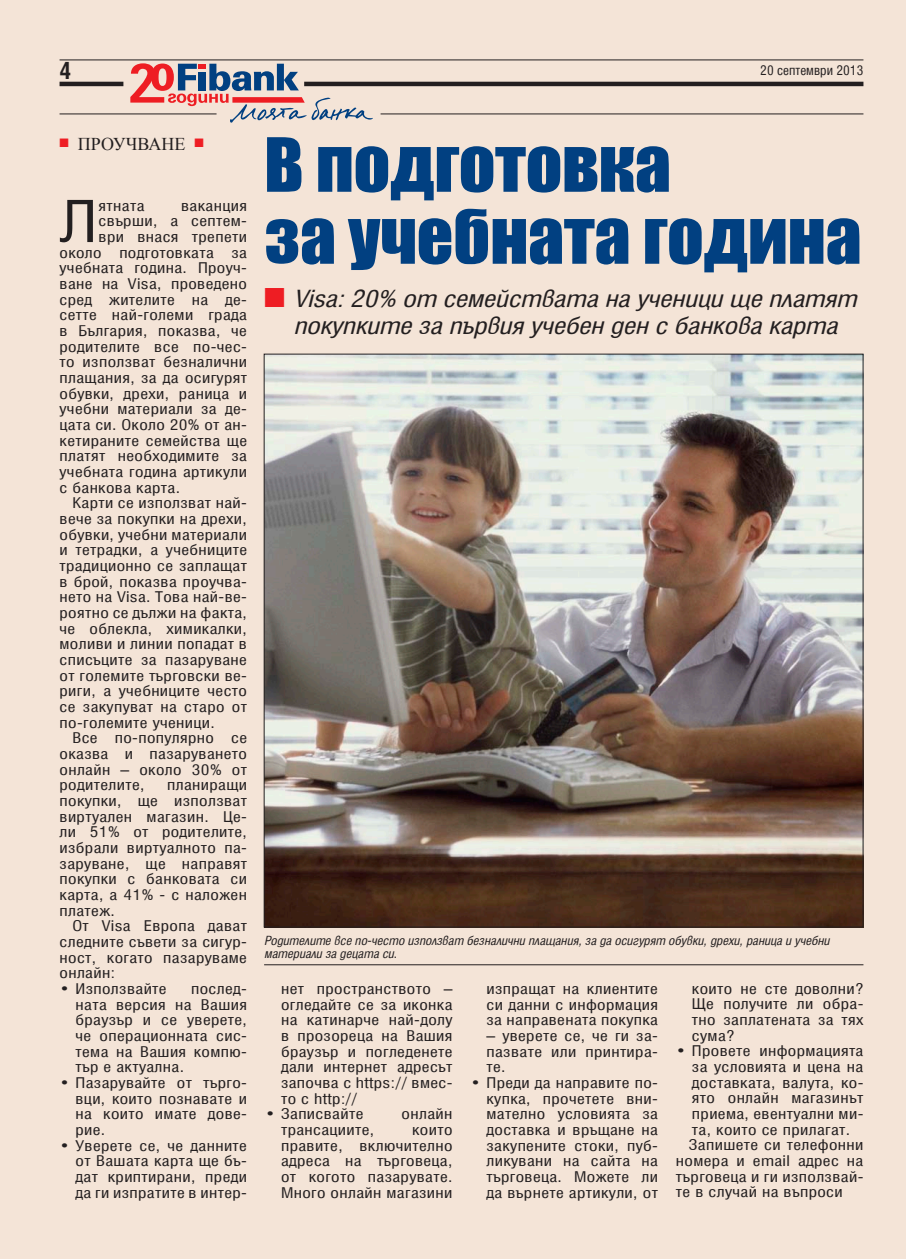
<style>
.page{position:relative;width:906px;height:1259px;background:#f4e4d7}
.page>*{position:absolute;margin:0;border:0;box-sizing:border-box;transform-origin:0 0}
.t1{font:69px/72px "Impact";letter-spacing:-.005em;color:#014081;scale:1.04 1}
.t2{font:58.5px "Hebar Cond XP";color:#231f20;scale:1.17 1}
.t3{font:24px/27px "Hebar Cond XP Italic";letter-spacing:-.005em;color:#231f20;text-align:center;scale:1.15 1}
.t4{font:23.55px "Hebar Cond XP Bold";color:#231f20}
.t5{font:18px "Times New Roman";color:#231f20}
.t6{font:15px/15.6px "Hebar Cond XP";letter-spacing:.02em;color:#231f20;text-align:justify;scale:1.17 1}
.t7{font:13.5px "Hebar Cond XP";color:#231f20}
.t8{font:12.75px/13.5px "Hebar Cond XP Italic";color:#231f20}
.s1{color:#ee1d23}
</style>
<div class="page">
<hr style="left:60px;top:60px;width:803px;height:1px;background:#231f20">
<hr style="left:60px;top:82px;width:803px;height:4px;background:#231f20">
<hr style="left:380px;top:114px;width:483px;height:1px;background:#231f20">
<hr style="left:60px;top:114px;width:156px;height:1px;background:#231f20">
<div style="left:123px;top:79px;width:181px;height:11px;background:#f4e4d7"></div>
<svg style="left:130px;top:63px;width:243px;height:60px"></svg>
<img style="left:266px;top:356px;width:595px;height:569px">
<hr style="left:264px;top:964px;width:599px;height:1px;background:#231f20">
<h3 class="t4" style="left:60px;top:58px;width:13px">4</h3>
<p class="t7" style="left:760px;top:63px;width:105px">20 септември 2013</p>
<p class="t5" style="left:60px;top:132px;width:146px"><sup>■</sup> ПРОУЧВАНЕ <sup>■</sup></p>
<h1 class="t1" style="left:264px;top:127px;width:576px">В подготовка<br>за учебната година</h1>
<h2 class="t2" style="left:60px;top:192px;width:34px">Л</h2>
<p class="t6" style="left:99px;top:198px;width:41px">ятната</p>
<p class="t6" style="left:181px;top:198px;width:58px">ваканция</p>
<p class="t6" style="left:99px;top:214px;width:128px">свърши, а септeм-</p>
<p class="t6" style="left:99px;top:230px;width:128px">ври внася трепети</p>
<p class="t6" style="left:60px;top:245px;width:162px">около подготовката за</p>
<p class="t6" style="left:60px;top:261px;width:162px">учебната година. Проуч-</p>
<p class="t6" style="left:60px;top:277px;width:162px">ване на Visa, проведено</p>
<p class="t6" style="left:60px;top:292px;width:162px">сред жителите на де-</p>
<p class="t6" style="left:60px;top:308px;width:162px">сетте най-големи града</p>
<p class="t6" style="left:60px;top:324px;width:162px">в България, показва, че</p>
<p class="t6" style="left:60px;top:339px;width:162px">родителите все по-чес-</p>
<p class="t6" style="left:60px;top:355px;width:162px">то използват безналични</p>
<p class="t6" style="left:60px;top:371px;width:162px">плащания, за да осигурят</p>
<p class="t6" style="left:60px;top:386px;width:162px">обувки, дрехи, раница и</p>
<p class="t6" style="left:60px;top:402px;width:162px">учебни материали за де-</p>
<p class="t6" style="left:60px;top:418px;width:162px">цата си. Oколо 20% от ан-</p>
<p class="t6" style="left:60px;top:433px;width:162px">кетираните семейства ще</p>
<p class="t6" style="left:60px;top:449px;width:162px">платят необходимите за</p>
<p class="t6" style="left:60px;top:465px;width:162px">учебната година артикули</p>
<p class="t6" style="left:60px;top:480px;width:105px">с банкова карта.</p>
<p class="t6" style="left:72px;top:496px;width:151px">Карти се използват най-</p>
<p class="t6" style="left:60px;top:512px;width:162px">вече за покупки на дрехи,</p>
<p class="t6" style="left:60px;top:527px;width:162px">обувки, учебни материали</p>
<p class="t6" style="left:60px;top:543px;width:162px">и тетрадки, а учебниците</p>
<p class="t6" style="left:60px;top:559px;width:162px">традиционно се заплащат</p>
<p class="t6" style="left:60px;top:574px;width:162px">в брой, показва проучва-</p>
<p class="t6" style="left:60px;top:590px;width:162px">нето на Visa. Това най-ве-</p>
<p class="t6" style="left:60px;top:606px;width:162px">роятно се дължи на факта,</p>
<p class="t6" style="left:60px;top:621px;width:162px">че облекла, химикалки,</p>
<p class="t6" style="left:60px;top:637px;width:162px">моливи и линии попадат в</p>
<p class="t6" style="left:60px;top:653px;width:162px">списъците за пазаруване</p>
<p class="t6" style="left:60px;top:668px;width:162px">от големите търговски ве-</p>
<p class="t6" style="left:60px;top:684px;width:162px">риги, а учебниците често</p>
<p class="t6" style="left:60px;top:699px;width:162px">се закупуват на старо от</p>
<p class="t6" style="left:60px;top:715px;width:134px">по-големите ученици.</p>
<p class="t6" style="left:72px;top:731px;width:151px">Все по-популярно се</p>
<p class="t6" style="left:60px;top:746px;width:162px">оказва и пазаруването</p>
<p class="t6" style="left:60px;top:762px;width:162px">онлайн – около 30% от</p>
<p class="t6" style="left:60px;top:778px;width:74px">родителите,</p>
<h3 class="t3" style="left:264px;top:286px;width:516px"><span class="s1">■</span> Visa: 20% от семействата на ученици ще платят покупките за първия учебен ден с банкова карта</h3>
<p class="t6" style="left:60px;top:778px;width:162px;text-indent:108px">планиращи покупки, ще използват виртуален магазин. Це&shy;ли 51% от родителите, избрали виртуалното па&shy;заруване, ще направят покупки с банковата си карта, а 41% - с наложен платеж.</p>
<p class="t6" style="left:60px;top:919px;width:162px;text-indent:13px">От Visa Европа дават следните съвети за сигур&shy;ност, когато пазаруваме онлайн:</p>
<p class="t6" style="left:60px;top:981px;width:93px">• Използвайте</p>
<p class="t8" style="left:264px;top:934px;width:567px">Родителите все по-често използват безналични плащания, за да осигурят обувки, дрехи, раница и учебни материали за децата си.</p>
<p class="t6" style="left:692px;top:981px;width:148px">които не сте доволни?<br>Ще получите ли обра&shy;тно заплатената за тях сума?</p>
<p class="t6" style="left:676px;top:1044px;width:162px">• Провете информацията</p>
<p class="t6" style="left:692px;top:1059px;width:148px">за условията и цена на</p>
<p class="t6" style="left:692px;top:1075px;width:148px">доставката, валута, ко-</p>
<p class="t6" style="left:692px;top:1091px;width:148px">ято онлайн магазинът</p>
<p class="t6" style="left:692px;top:1106px;width:148px">приема, евентуални ми-</p>
<p class="t6" style="left:692px;top:1122px;width:137px">та, които се прилагат.</p>
<p class="t6" style="left:689px;top:1138px;width:151px">Запишете си телефонни</p>
<p class="t6" style="left:676px;top:1153px;width:162px">номера и email адрес на</p>
<p class="t6" style="left:676px;top:1169px;width:162px">търговеца и ги използвай-</p>
<p class="t6" style="left:676px;top:1185px;width:144px">те в случай на въпроси</p>
<p class="t6" style="left:486px;top:981px;width:148px">изпращат на клиентите си данни с информация за направената покупка</p>
<p class="t6" style="left:486px;top:1028px;width:148px">– уверете се, че ги за&shy;пазвате или принтира&shy;те.</p>
<p class="t6" style="left:486px;top:1075px;width:148px;text-indent:-16px">• Преди да направите по&shy;купка, прочетете вни&shy;мателно условията за доставка и връщане на закупените стоки, пуб&shy;ликувани на сайта на търговеца. Можете ли да върнете артикули, от</p>
<p class="t6" style="left:281px;top:981px;width:148px">нет пространството – огледайте се за иконка на катинарче най-долу в прозореца на Вашия браузър и погледенете дали интернет адресът започва с https:// вмес&shy;то с http://</p>
<p class="t6" style="left:265px;top:1107px;width:86px">• Записвайте</p>
<p class="t6" style="left:402px;top:1107px;width:45px">онлайн</p>
<p class="t6" style="left:281px;top:1122px;width:81px">трансациите,</p>
<p class="t6" style="left:76px;top:981px;width:148px;text-indent:116px">послед&shy;ната версия на Вашия браузър и се уверете, че операционната сис&shy;тема на Вашия компю&shy;тър е актуална.</p>
<p class="t6" style="left:76px;top:1075px;width:148px;text-indent:-16px">• Пазарувайте от търго&shy;вци, които познавате и на които имате дове&shy;рие.</p>
<p class="t6" style="left:76px;top:1138px;width:148px;text-indent:-16px">• Уверете се, че данните от Вашата карта ще бъ&shy;дат криптирани, преди да ги изпратите в интер-</p>
<p class="t6" style="left:281px;top:1122px;width:148px;text-indent:131px">които правите, включително адреса на търговеца, от когото пазарувате.<br>Много онлайн магазини</p>
</div>
